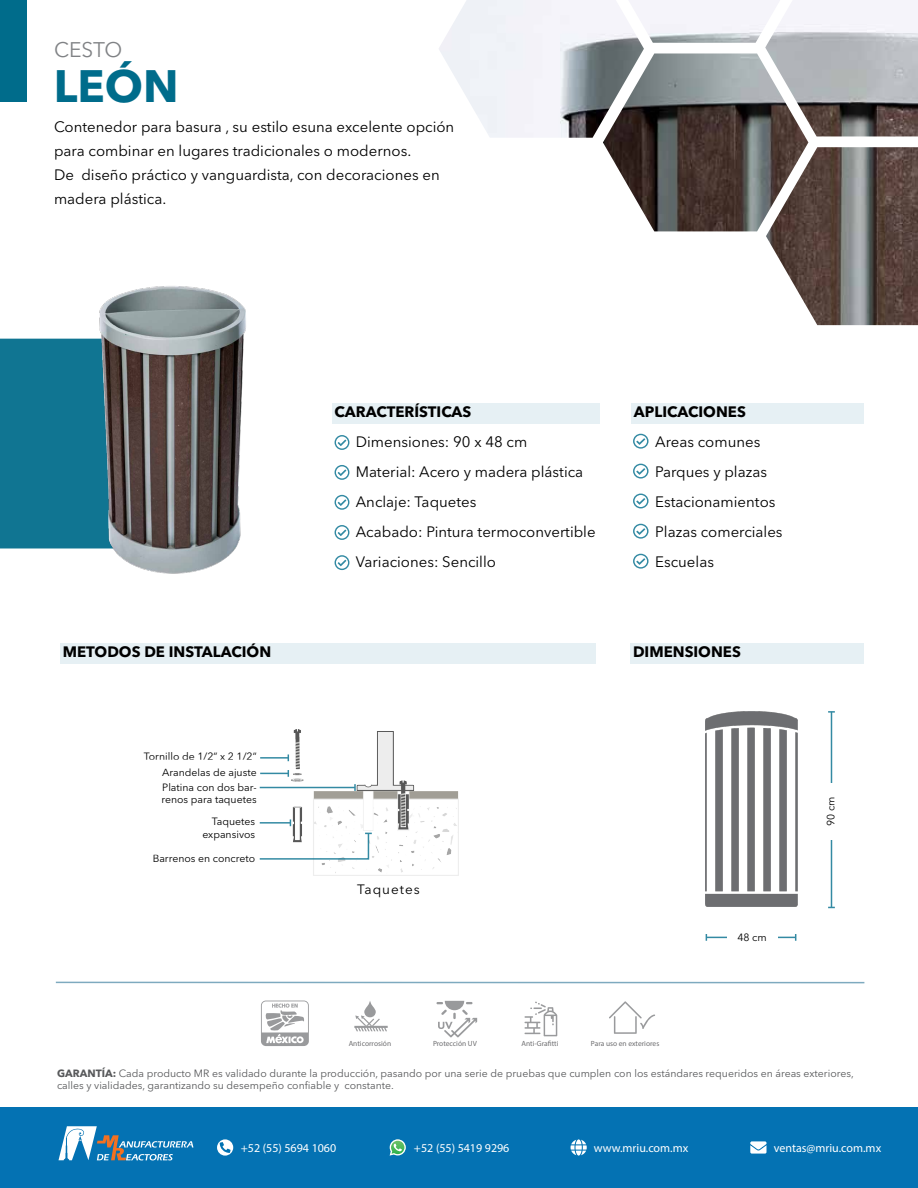
<style>
.page{position:relative;width:918px;height:1188px;background:#fff}
.page>*{position:absolute;margin:0;border:0;box-sizing:border-box;transform-origin:0 0}
.t1{font:700 45px "Avenir Next LT Pro";color:#006c8b}
.t2{font:21px "Avenir Next LT Pro";letter-spacing:-.01em;color:#808285}
.t3{font:15px/30px "Avenir Next LT Pro";color:#000}
.t4{font:700 15px "Avenir Next LT Pro";color:#000}
.t5{font:13.5px "Avenir Next LT Pro";letter-spacing:.075em;color:#000}
.t6{font:12px "Myriad Pro";color:#fff}
.t7{font:10.5px/12.6px "Avenir Next LT Pro";color:#58595b}
.t8{font:10.5px/12.6px "Avenir Next LT Pro";color:#000}
.t9{font:7.5px "Myriad Pro";color:#6e6e70}
.s1{font-weight:700}
</style>
<div class="page">
<div style="left:0;top:1107px;width:918px;height:81px;background:#0472b3"></div>
<div style="left:0;top:0;width:27px;height:102px;background:#006c8b"></div>
<svg style="left:217px;top:1139px;width:16px;height:17px"></svg>
<svg style="left:220px;top:1142px;width:11px;height:11px"></svg>
<svg style="left:390px;top:1139px;width:16px;height:17px"></svg>
<svg style="left:571px;top:1139px;width:16px;height:17px"></svg>
<svg style="left:750px;top:1141px;width:17px;height:13px"></svg>
<svg style="left:59px;top:1126px;width:134px;height:34px"></svg>
<img style="left:291px;top:729px;width:167px;height:147px">
<div style="left:631px;top:403px;width:233px;height:20px;background:#e6f0f4"></div>
<svg style="left:633px;top:434px;width:16px;height:15px"></svg>
<svg style="left:633px;top:464px;width:16px;height:15px"></svg>
<svg style="left:633px;top:494px;width:16px;height:14px"></svg>
<svg style="left:633px;top:524px;width:16px;height:15px"></svg>
<svg style="left:633px;top:554px;width:16px;height:15px"></svg>
<div style="left:0;top:339px;width:133px;height:210px;background:#107592"></div>
<img style="left:67px;top:286px;width:179px;height:288px">
<div style="left:630px;top:643px;width:234px;height:20px;background:#e6f0f4"></div>
<hr style="left:831px;top:712px;width:1px;height:195px;background:#006d8c">
<svg style="left:828px;top:711px;width:7px;height:2px"></svg>
<hr style="left:260px;top:787px;width:95px;height:1px;background:#006d8c">
<svg style="left:354px;top:784px;width:2px;height:7px"></svg>
<div style="left:332px;top:403px;width:268px;height:20px;background:#e6f0f4"></div>
<svg style="left:335px;top:435px;width:14px;height:15px"></svg>
<svg style="left:335px;top:465px;width:14px;height:15px"></svg>
<svg style="left:335px;top:495px;width:14px;height:15px"></svg>
<svg style="left:335px;top:525px;width:14px;height:15px"></svg>
<svg style="left:335px;top:555px;width:14px;height:15px"></svg>
<div style="left:60px;top:643px;width:536px;height:20px;background:#e6f0f4"></div>
<hr style="left:706px;top:937px;width:90px;height:1px;background:#006d8c">
<div style="left:827px;top:783px;width:17px;height:57px;background:#fff"></div>
<div style="left:727px;top:933px;width:50px;height:12px;background:#fff"></div>
<hr style="left:260px;top:822px;width:30px;height:2px;background:#006d8c">
<svg style="left:260px;top:770px;width:29px;height:7px"></svg>
<hr style="left:260px;top:757px;width:28px;height:2px;background:#006d8c">
<svg style="left:259px;top:832px;width:113px;height:28px"></svg>
<img style="left:439px;top:0;width:479px;height:325px">
<svg style="left:261px;top:1001px;width:48px;height:45px"></svg>
<svg style="left:436px;top:1001px;width:41px;height:36px"></svg>
<svg style="left:525px;top:1001px;width:32px;height:35px"></svg>
<svg style="left:354px;top:1001px;width:34px;height:30px"></svg>
<svg style="left:609px;top:1001px;width:46px;height:33px"></svg>
<hr style="left:56px;top:982px;width:808px;height:1px;background:#035983">
<img style="left:705px;top:711px;width:93px;height:196px">
<h2 class="t2" style="left:54px;top:37px;width:70px">CESTO</h2>
<h1 class="t1" style="left:54px;top:59px;width:126px">LEÓN</h1>
<p class="t3" style="left:54px;top:115px;width:402px;line-height:24px">Contenedor para basura , su estilo esuna excelente opción para combinar en lugares tradicionales o modernos.<br>De diseño práctico y vanguardista, con decoraciones en madera plástica.</p>
<p class="t4" style="left:63px;top:643px;width:210px">METODOS DE INSTALACIÓN</p>
<p class="t8" style="left:144px;top:750px;width:114px">Tornillo de 1/2” x 2 1/2”</p>
<p class="t8" style="left:162px;top:766px;width:96px">Arandelas de ajuste</p>
<p class="t8" style="left:161px;top:781px;width:97px">Platina con dos bar&shy;renos para taquetes</p>
<p class="t8" style="left:202px;top:815px;width:54px;text-align:right">Taquetes expansivos</p>
<p class="t8" style="left:153px;top:852px;width:104px">Barrenos en concreto</p>
<p class="t4" style="left:335px;top:403px;width:138px">CARACTERÍSTICAS</p>
<p class="t3" style="left:356px;top:427px;width:241px">Dimensiones: 90 x 48 cm<br>Material: Acero y madera plástica<br>Anclaje: Taquetes<br>Acabado: Pintura termoconvertible<br>Variaciones: Sencillo</p>
<p class="t4" style="left:634px;top:403px;width:113px">APLICACIONES</p>
<p class="t3" style="left:655px;top:427px;width:129px">Areas comunes<br>Parques y plazas<br>Estacionamientos<br>Plazas comerciales<br>Escuelas</p>
<p class="t4" style="left:633px;top:643px;width:109px">DIMENSIONES</p>
<p class="t5" style="left:357px;top:882px;width:64px">Taquetes</p>
<p class="t9" style="left:349px;top:1039px;width:44px">Anticorrosión</p>
<p class="t9" style="left:433px;top:1039px;width:45px">Protección UV</p>
<p class="t9" style="left:522px;top:1039px;width:38px">Anti-Grafitti</p>
<p class="t9" style="left:591px;top:1039px;width:70px">Para uso en exteriores</p>
<p class="t8" style="left:737px;top:931px;width:31px">48 cm</p>
<p class="t8" style="left:824px;top:826px;width:31px;rotate:-90deg">90 cm</p>
<p class="t7" style="left:57px;top:1067px;width:798px"><span class="s1">GARANTÍA:</span> Cada producto MR es validado durante la producción, pasando por una serie de pruebas que cumplen con los estándares requeridos en áreas exteriores, calles y vialidades, garantizando su desempeño confiable y constante.</p>
<p class="t6" style="left:241px;top:1141px;width:97px">+52 (55) 5694 1060</p>
<p class="t6" style="left:414px;top:1141px;width:97px">+52 (55) 5419 9296</p>
<p class="t6" style="left:594px;top:1141px;width:96px">www.mriu.com.mx</p>
<p class="t6" style="left:774px;top:1141px;width:109px">ventas@mriu.com.mx</p>
</div>
